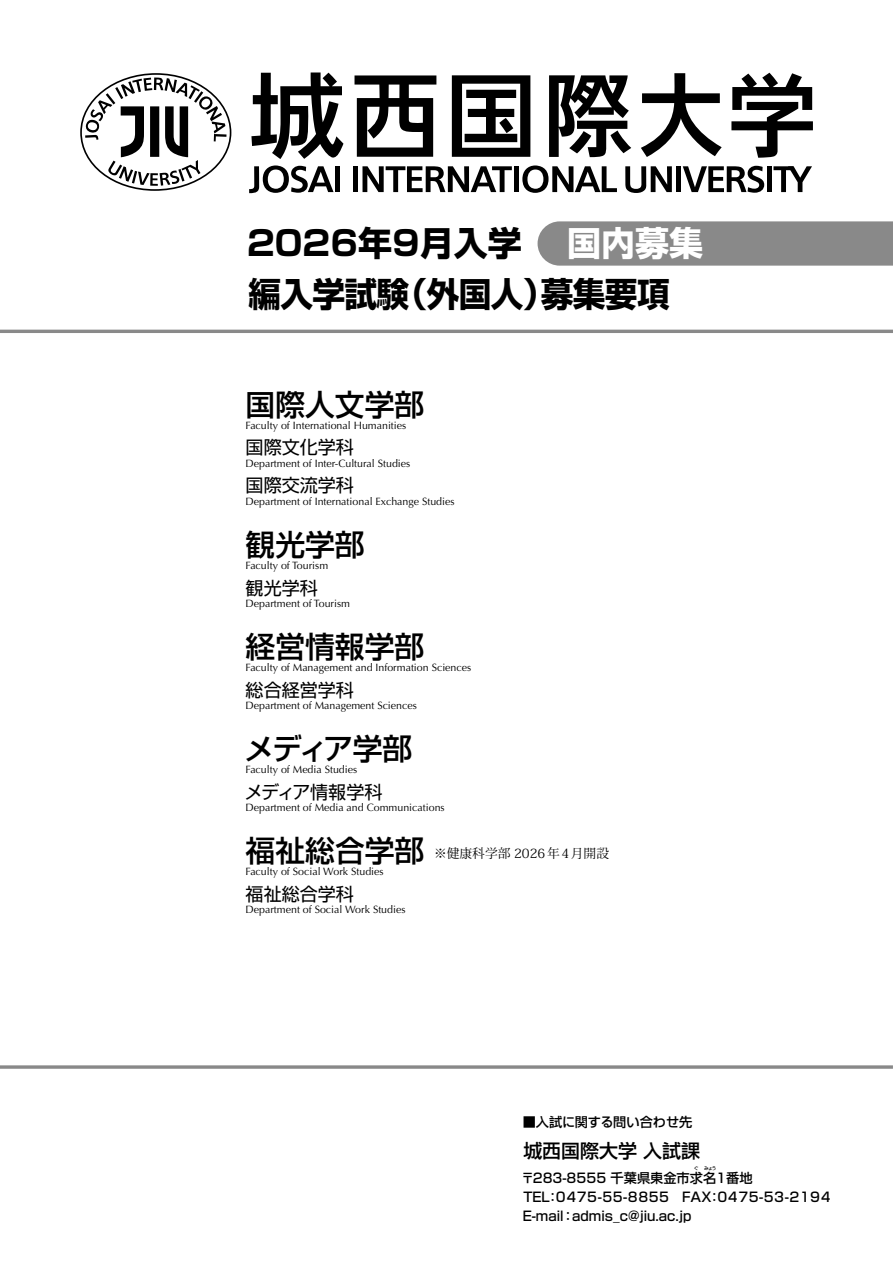
<style>
.page{position:relative;width:893px;height:1263px;background:#fff}
.page>*{position:absolute;margin:0;border:0;box-sizing:border-box;transform-origin:0 0}
.t1{font:700 34.05px "Shin Go Pro";color:#000;scale:.96 1}
.t2{font:700 34.05px "Shin Go Pro";color:#000}
.t3{font:500 29.7px "Shin Go Pro";color:#000}
.t4{font:500 18.9px "G Shin Go Pro";color:#000}
.t5{font:18px "Shin Go Pro";color:#000}
.t6{font:18px "Shin Go Pro";letter-spacing:-.02em;color:#000}
.t7{font:500 13.2px/19.2px "G Shin Go Pro";color:#000}
.t8{font:500 13.2px "G Shin Go Pro";letter-spacing:.04em;color:#000}
.t9{font:12.75px "Koz Min Pro";color:#000}
.t10{font:10.65px "Optima";color:#000}
.t11{font:500 4.65px "G Shin Go Pro";color:#000}
.s1{color:#fff}
</style>
<div class="page">
<div style="left:538px;top:221px;width:355px;height:45px;background:#898989"></div>
<svg style="left:251px;top:72px;width:92px;height:87px"></svg>
<svg style="left:354px;top:75px;width:82px;height:82px"></svg>
<svg style="left:452px;top:75px;width:78px;height:82px"></svg>
<svg style="left:641px;top:73px;width:81px;height:84px"></svg>
<svg style="left:731px;top:73px;width:82px;height:85px"></svg>
<svg style="left:549px;top:75px;width:82px;height:82px"></svg>
<div style="left:335px;top:166px;width:5px;height:26px;background:#000"></div>
<svg style="left:249px;top:165px;width:85px;height:28px"></svg>
<div style="left:353px;top:166px;width:5px;height:26px;background:#000"></div>
<hr style="left:514px;top:166px;width:4px;height:26px;background:#000">
<svg style="left:522px;top:165px;width:95px;height:28px"></svg>
<svg style="left:362px;top:166px;width:150px;height:26px"></svg>
<div style="left:767px;top:166px;width:5px;height:26px;background:#000"></div>
<div style="left:676px;top:166px;width:5px;height:26px;background:#000"></div>
<svg style="left:625px;top:166px;width:47px;height:27px"></svg>
<svg style="left:773px;top:166px;width:39px;height:26px"></svg>
<svg style="left:683px;top:166px;width:81px;height:27px"></svg>
<svg style="left:80px;top:73px;width:151px;height:118px"></svg>
<svg style="left:0;top:1065px;width:893px;height:4px"></svg>
<hr style="left:0;top:330px;width:893px;height:3px;background:#898989">
<h1 class="t2" style="left:247px;top:216px;width:458px">2026年9月入学　<span class="s1">国内募集</span></h1>
<h1 class="t1" style="left:249px;top:267px;width:169px">編入学試験</h1>
<h1 class="t1" style="left:541px;top:267px;width:136px">募集要項</h1>
<h1 class="t1" style="left:395px;top:267px;width:169px">（外国人）</h1>
<h2 class="t3" style="left:246px;top:380px;width:180px">国際人文学部</h2>
<p class="t10" style="left:246px;top:419px;width:162px">Faculty of International Humanities</p>
<h3 class="t5" style="left:246px;top:433px;width:110px">国際文化学科</h3>
<p class="t10" style="left:246px;top:457px;width:166px">Department of Inter-Cultural Studies</p>
<h3 class="t5" style="left:246px;top:471px;width:110px">国際交流学科</h3>
<p class="t10" style="left:246px;top:495px;width:210px">Department of International Exchange Studies</p>
<h2 class="t3" style="left:246px;top:521px;width:121px">観光学部</h2>
<p class="t10" style="left:246px;top:559px;width:84px">Faculty of Tourism</p>
<h3 class="t5" style="left:246px;top:573px;width:74px">観光学科</h3>
<p class="t10" style="left:246px;top:597px;width:106px">Department of Tourism</p>
<h2 class="t3" style="left:246px;top:623px;width:180px">経営情報学部</h2>
<p class="t10" style="left:246px;top:661px;width:227px">Faculty of Management and Information Sciences</p>
<h3 class="t5" style="left:246px;top:675px;width:110px">総合経営学科</h3>
<p class="t10" style="left:246px;top:699px;width:173px">Department of Management Sciences</p>
<h2 class="t3" style="left:244px;top:725px;width:169px">メディア学部</h2>
<p class="t10" style="left:246px;top:763px;width:113px">Faculty of Media Studies</p>
<h3 class="t6" style="left:245px;top:777px;width:139px">メディア情報学科</h3>
<p class="t10" style="left:246px;top:802px;width:201px">Department of Media and Communications</p>
<h2 class="t3" style="left:246px;top:827px;width:180px">福祉総合学部</h2>
<p class="t10" style="left:246px;top:865px;width:140px">Faculty of Social Work Studies</p>
<h3 class="t5" style="left:246px;top:879px;width:110px">福祉総合学科</h3>
<p class="t10" style="left:246px;top:904px;width:161px">Department of Social Work Studies</p>
<p class="t9" style="left:434px;top:844px;width:177px">※健康科学部 2026年4月開設</p>
<p class="t7" style="left:523px;top:1111px;width:171px">■入試に関する問い合わせ先</p>
<h3 class="t4" style="left:523px;top:1135px;width:178px">城西国際大学入試課</h3>
<p class="t7" style="left:708px;top:1166px;width:124px;text-indent:-187px">〒283-8555 千葉県東金市求名1番地：0475-53-2194</p>
<p class="t11" style="left:694px;top:1164px;width:6px">ぐ</p>
<p class="t11" style="left:704px;top:1164px;width:14px">みょう</p>
<p class="t8" style="left:546px;top:1186px;width:167px">：0475-55-8855　FAX</p>
<p class="t7" style="left:523px;top:1186px;width:28px">TEL</p>
<p class="t7" style="left:572px;top:1205px;width:121px">admis c_ @jiu.ac j p.</p>
<p class="t7" style="left:523px;top:1205px;width:42px">E-mail</p>
<p class="t7" style="left:561px;top:1205px;width:15px">：</p>
</div>
